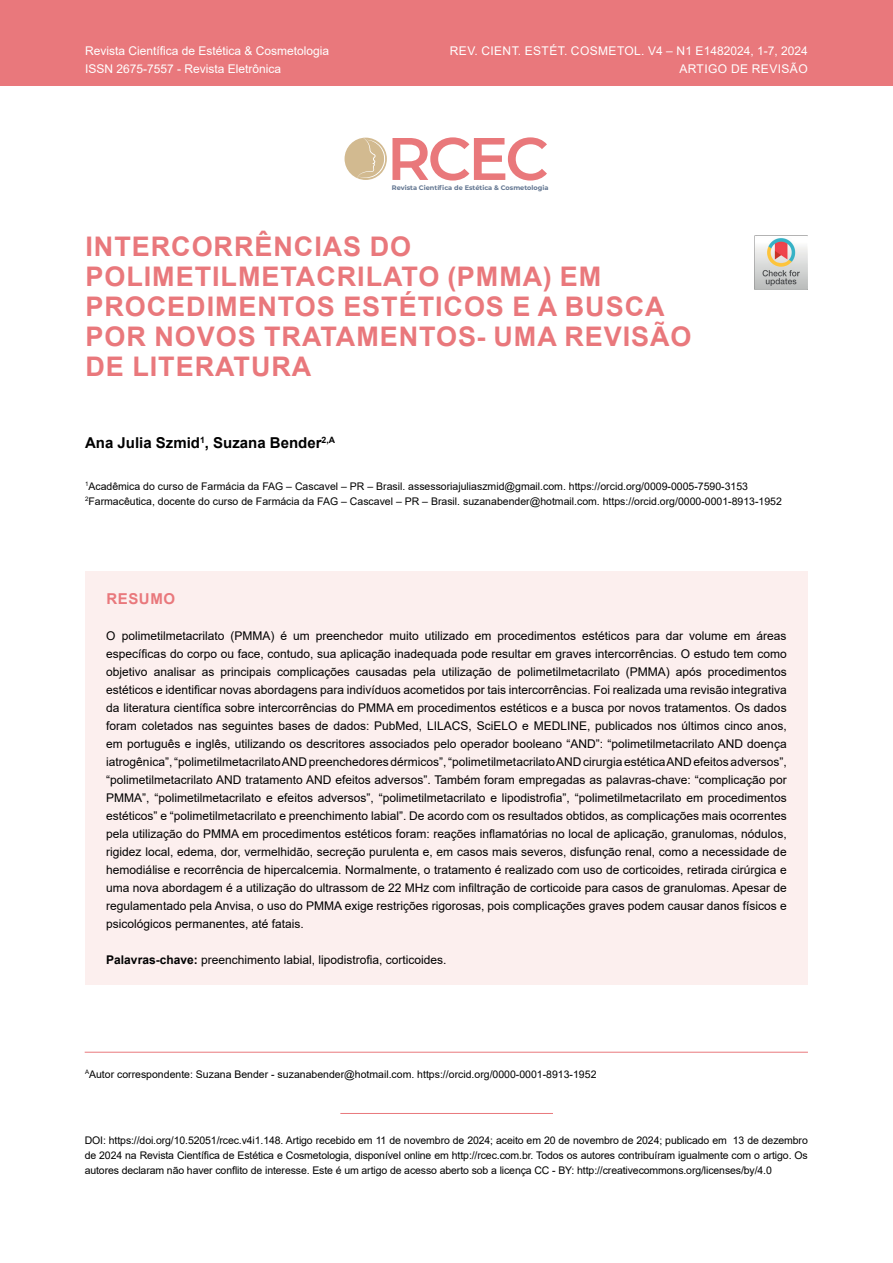
<style>
.page{position:relative;width:893px;height:1263px;background:#fff}
.page>*{position:absolute;margin:0;border:0;box-sizing:border-box;transform-origin:0 0}
.t1{font:600 60px "Montserrat";color:#e9787b}
.t2{font:700 27px/30px "Arial";letter-spacing:.035em;color:#e9787c}
.t3{font:700 15px "Arial";color:#000}
.t4{font:700 15px "Arial";letter-spacing:.035em;color:#e9787c}
.t5{font:12px/18px "Arial";color:#000;text-align:justify}
.t6{font:12px/18px "Arial";color:#fff}
.t7{font:12px/18px "Arial";letter-spacing:.035em;color:#fff;text-align:right}
.t8{font:10.5px/15px "Arial";color:#000}
.t9{font:700 6.6px "Montserrat";color:#617590}
.s1{font-weight:700}
</style>
<div class="page">
<div style="left:0;top:0;width:893px;height:85px;background:#e9787c"></div>
<div style="left:345px;top:138px;width:42px;height:42px;background:#d2ba90;border-radius:50%"></div>
<svg style="left:357px;top:138px;width:28px;height:41px"></svg>
<div style="left:85px;top:572px;width:723px;height:413px;background:#fcefee"></div>
<hr style="left:85px;top:1052px;width:723px;height:1px;background:#e9787c">
<hr style="left:340px;top:1113px;width:213px;height:1px;background:#e9787c">
<img style="left:754px;top:236px;width:53px;height:53px">
<p class="t6" style="left:85px;top:42px;width:246px">Revista Científica de Estética &amp; Cosmetologia<br>ISSN 2675-7557 - Revista Eletrônica</p>
<p class="t7" style="left:450px;top:42px;width:360px">REV. CIENT. ESTÉT. COSMETOL. V4 – N1 E1482024, 1-7, 2024<br>ARTIGO DE REVISÃO</p>
<h1 class="t1" style="left:387px;top:116px;width:163px">RCEC</h1>
<p class="t9" style="left:392px;top:183px;width:158px">Revista Científica de Estética &amp; Cosmetologia</p>
<h2 class="t2" style="left:86px;top:232px;width:608px">INTERCORRÊNCIAS DO<br>POLIMETILMETACRILATO (PMMA) EM<br>PROCEDIMENTOS ESTÉTICOS E A BUSCA<br>POR NOVOS TRATAMENTOS- UMA REVISÃO<br>DE LITERATURA</h2>
<p class="t3" style="left:85px;top:432px;width:252px">Ana Julia Szmid<sup>1</sup>, Suzana Bender<sup>2,A</sup></p>
<p class="t8" style="left:85px;top:478px;width:698px"><sup>1</sup>Acadêmica do curso de Farmácia da FAG – Cascavel – PR – Brasil. assessoriajuliaszmid@gmail.com. https://orcid.org/0009-0005-7590-3153<br><sup>2</sup>Farmacêutica, docente do curso de Farmácia da FAG – Cascavel – PR – Brasil. suzanabender@hotmail.com. https://orcid.org/0000-0001-8913-1952</p>
<p class="t4" style="left:107px;top:588px;width:70px">RESUMO</p>
<p class="t5" style="left:106px;top:626px;width:682px">O polimetilmetacrilato (PMMA) é um preenchedor muito utilizado em procedimentos estéticos para dar volume em áreas específicas do corpo ou face, contudo, sua aplicação inadequada pode resultar em graves intercorrências. O estudo tem como objetivo analisar as principais complicações causadas pela utilização de polimetilmetacrilato (PMMA) após procedimentos estéticos e identificar novas abordagens para indivíduos acometidos por tais intercorrências. Foi realizada uma revisão integrativa da literatura científica sobre intercorrências do PMMA em procedimentos estéticos e a busca por novos tratamentos. Os dados foram coletados nas seguintes bases de dados: PubMed, LILACS, SciELO e MEDLINE, publicados nos últimos cinco anos, em português e inglês, utilizando os descritores associados pelo operador booleano “AND”: “polimetilmetacrilato AND doença iatrogênica”, “polimetilmetacrilato AND preenchedores dérmicos”, “polimetilmetacrilato AND cirurgia estética AND efeitos adversos”, “polimetilmetacrilato AND tratamento AND efeitos adversos”. Também foram empregadas as palavras-chave: “complicação por PMMA”, “polimetilmetacrilato e efeitos adversos”, “polimetilmetacrilato e lipodistrofia”, “polimetilmetacrilato em procedimentos estéticos” e “polimetilmetacrilato e preenchimento labial”. De acordo com os resultados obtidos, as complicações mais ocorrentes pela utilização do PMMA em procedimentos estéticos foram: reações inflamatórias no local de aplicação, granulomas, nódulos, rigidez local, edema, dor, vermelhidão, secreção purulenta e, em casos mais severos, disfunção renal, como a necessidade de hemodiálise e recorrência de hipercalcemia. Normalmente, o tratamento é realizado com uso de corticoides, retirada cirúrgica e uma nova abordagem é a utilização do ultrassom de 22 MHz com infiltração de corticoide para casos de granulomas. Apesar de regulamentado pela Anvisa, o uso do PMMA exige restrições rigorosas, pois complicações graves podem causar danos físicos e psicológicos permanentes, até fatais.</p>
<p class="t5" style="left:106px;top:950px;width:342px"><span class="s1">Palavras-chave:</span> preenchimento labial, lipodistrofia, corticoides.</p>
<p class="t8" style="left:85px;top:1066px;width:513px"><sup>A</sup>Autor correspondente: Suzana Bender - suzanabender@hotmail.com. https://orcid.org/0000-0001-8913-1952</p>
<p class="t8" style="left:85px;top:1133px;width:725px;text-align:justify">DOI: https://doi.org/10.52051/rcec.v4i1.148. Artigo recebido em 11 de novembro de 2024; aceito em 20 de novembro de 2024; publicado em 13 de dezembro de 2024 na Revista Científica de Estética e Cosmetologia, disponível online em http://rcec.com.br. Todos os autores contribuíram igualmente com o artigo. Os autores declaram não haver conflito de interesse. Este é um artigo de acesso aberto sob a licença CC - BY: http://creativecommons.org/licenses/by/4.0</p>
</div>
